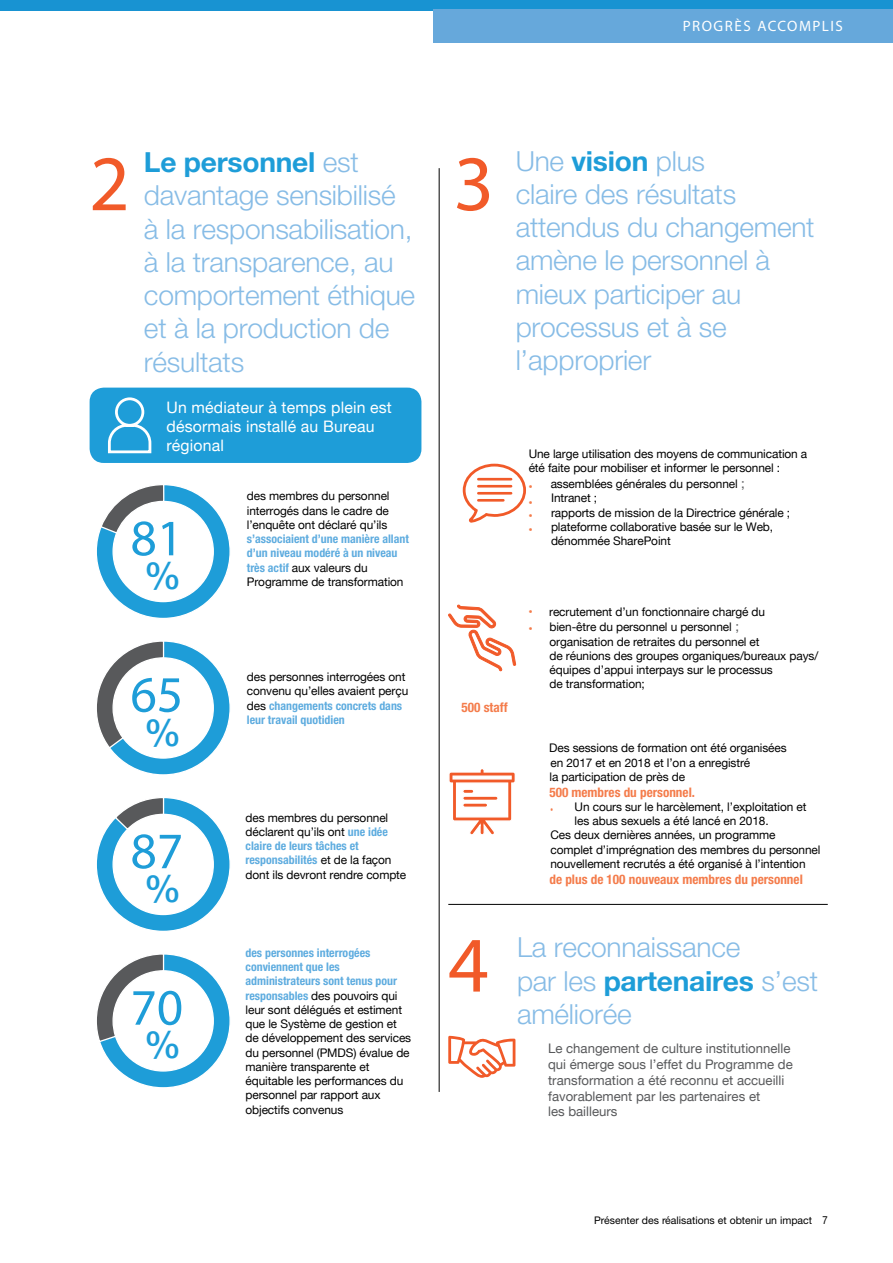
<style>
.page{position:relative;width:893px;height:1263px;background:#fff}
.page>*{position:absolute;margin:0;border:0;box-sizing:border-box;transform-origin:0 0}
.t1{font:800 79.2px "Helvetica Neue LT Std";color:#f15a29}
.t2{font:800 51.3px "Helvetica Neue LT Std";color:#1e9dd8}
.t3{font:500 37.65px "Helvetica Neue LT Std";color:#1e9dd8}
.t4{font:300 27.75px/33.3px "Helvetica Neue LT Std";letter-spacing:-.01em;color:#87bce6}
.t5{font:15.9px/19px "Helvetica Neue LT";letter-spacing:.01em;color:#fff}
.t6{font:15px "Myriad Pro";letter-spacing:.1em;color:#fff}
.t7{font:13.2px/15.9px "Helvetica Neue LT";color:#58595b}
.t8{font:700 condensed 13.2px "Helvetica Neue LT Std";color:#f47c4b}
.t9{font:500 condensed 13.2px/15.9px "Helvetica Neue LT Std";color:#f47c4b}
.t10{font:500 condensed 13.2px "Helvetica Neue LT Std";color:#f47c4b;scale:.7 1}
.t11{font:11.85px/14.2px "Helvetica Neue LT";letter-spacing:-.01em;color:#000}
.t12{font:700 condensed 11.85px/14.2px "Helvetica Neue LT Std";color:#5eacdf}
.t13{font:10.5px "Helvetica Neue LT Std";color:#000}
.s1{font-weight:700;color:#1e9dd8}
.s2{font-family:"Helvetica Neue LT Std";font-weight:700;font-stretch:condensed;color:#5eacdf}
.s3{font-family:"Helvetica Neue LT";font-weight:400;font-stretch:normal;color:#000}
.s4{font-size:13.2px;color:#58595b}
.s5{font-family:"Helvetica LT";font-stretch:condensed;font-size:11.25px}
</style>
<div class="page">
<div style="left:0;top:0;width:893px;height:11px;background:#1893d2"></div>
<div style="left:433px;top:9px;width:460px;height:34px;background:#66a8db"></div>
<div style="left:90px;top:388px;width:331px;height:75px;background:#1e9dd8;border-radius:14px"></div>
<svg style="left:97px;top:485px;width:133px;height:133px"></svg>
<svg style="left:97px;top:641px;width:133px;height:134px"></svg>
<svg style="left:97px;top:798px;width:133px;height:133px"></svg>
<svg style="left:97px;top:954px;width:133px;height:134px"></svg>
<hr style="left:439px;top:168px;width:1px;height:924px;background:#000">
<hr style="left:448px;top:904px;width:380px;height:1px;background:#000">
<svg style="left:108px;top:397px;width:44px;height:57px"></svg>
<svg style="left:448px;top:604px;width:68px;height:67px"></svg>
<svg style="left:449px;top:769px;width:66px;height:66px"></svg>
<hr style="left:463px;top:796px;width:35px;height:4px;background:#f15a29;border-radius:2px">
<div style="left:462px;top:795px;width:37px;height:6px;border:1px solid #fff;border-radius:2px"></div>
<hr style="left:463px;top:789px;width:11px;height:4px;background:#f15a29;border-radius:2px">
<div style="left:462px;top:788px;width:12px;height:6px;border:1px solid #fff;border-radius:2px"></div>
<hr style="left:463px;top:803px;width:25px;height:4px;background:#f15a29;border-radius:2px">
<div style="left:462px;top:802px;width:26px;height:6px;border:1px solid #fff;border-radius:2px"></div>
<svg style="left:448px;top:1036px;width:67px;height:42px"></svg>
<svg style="left:462px;top:463px;width:64px;height:60px"></svg>
<hr style="left:478px;top:478px;width:33px;height:2px;background:#f15a29">
<hr style="left:478px;top:485px;width:33px;height:2px;background:#f15a29">
<hr style="left:478px;top:492px;width:33px;height:3px;background:#f15a29">
<hr style="left:478px;top:499px;width:25px;height:3px;background:#f15a29">
<p class="t6" style="left:683px;top:16px;width:161px">PROGRÈS ACCOMPLIS</p>
<h1 class="t1" style="left:89px;top:135px;width:42px">2</h1>
<h3 class="t4" style="left:144px;top:145px;width:273px"><span class="s1">Le personnel</span> est davantage sensibilisé à la responsabilisation, à la transparence, au comportement éthique et à la production de résultats</h3>
<h3 class="t5" style="left:167px;top:398px;width:227px">Un médiateur à temps plein est désormais installé au Bureau régional</h3>
<p class="t11" style="left:247px;top:489px;width:144px;text-align:justify">des membres du personnel interrogés dans le cadre de l’enquête ont déclaré qu’ils</p>
<p class="t12" style="left:247px;top:532px;width:164px">s’associaient d’une manière allant d’un niveau modéré à un niveau</p>
<p class="t11" style="left:247px;top:560px;width:158px"><span class="s2">très actif</span> aux valeurs du<br>Programme de transformation</p>
<h2 class="t2" style="left:130px;top:506px;width:54px">81</h2>
<h3 class="t3" style="left:144px;top:553px;width:39px">%</h3>
<h2 class="t2" style="left:130px;top:663px;width:54px">65</h2>
<h3 class="t3" style="left:144px;top:710px;width:39px">%</h3>
<h2 class="t2" style="left:130px;top:819px;width:54px">87</h2>
<h3 class="t3" style="left:144px;top:866px;width:39px">%</h3>
<h2 class="t2" style="left:130px;top:976px;width:54px">70</h2>
<h3 class="t3" style="left:144px;top:1022px;width:39px">%</h3>
<p class="t11" style="left:247px;top:670px;width:163px">des personnes interrogées ont convenu qu’elles avaient perçu</p>
<p class="t12" style="left:247px;top:698px;width:157px"><span class="s3">des</span> changements concrets dans leur travail quotidien</p>
<p class="t11" style="left:246px;top:810px;width:144px">des membres du personnel déclarent qu’ils ont <span class="s2">une idée</span></p>
<p class="t12" style="left:246px;top:838px;width:147px">claire de leurs tâches et responsabilités <span class="s3">et de la façon</span></p>
<p class="t11" style="left:246px;top:867px;width:162px">dont ils devront rendre compte</p>
<p class="t12" style="left:246px;top:945px;width:153px">des personnes interrogées conviennent que les administrateurs sont tenus pour</p>
<p class="t11" style="left:246px;top:988px;width:167px"><span class="s2">responsables</span> des pouvoirs qui leur sont délégués et estiment que le Système de gestion et de développement des services du personnel (PMDS) évalue de manière transparente et équitable les performances du personnel par rapport aux objectifs convenus</p>
<h1 class="t1" style="left:454px;top:135px;width:42px">3</h1>
<h3 class="t4" style="left:516px;top:144px;width:300px">Une <span class="s1">vision</span> plus<br>claire des résultats attendus du changement amène le personnel à mieux participer au processus et à se l’approprier</h3>
<p class="t11" style="left:529px;top:447px;width:280px">Une large utilisation des moyens de communication a été faite pour mobiliser et informer le personnel :</p>
<p class="t11" style="left:551px;top:477px;width:241px">assemblées générales du personnel <span class="s4">;<br></span>Intranet ;<br>rapports de mission de la Directrice générale ; plateforme collaborative basée sur le Web, dénommée SharePoint</p>
<p class="t9" style="left:529px;top:477px;width:5px">• •</p>
<p class="t9" style="left:529px;top:507px;width:5px;line-height:14.5px">• •</p>
<p class="t8" style="left:462px;top:699px;width:48px">500 staff</p>
<p class="t9" style="left:529px;top:602px;width:5px;line-height:17.1px">• •</p>
<p class="t11" style="left:549px;top:603px;width:217px;line-height:15.9px">recrutement d’un fonctionnaire chargé du bien-être du personnel u personnel <span class="s4">;</span></p>
<p class="t11" style="left:549px;top:634px;width:270px">organisation de retraites du personnel et<br>de réunions des groupes organiques/bureaux pays/ équipes d’appui interpays sur le processus<br>de transformation;</p>
<p class="t11" style="left:549px;top:741px;width:239px">Des sessions de formation ont été organisées en 2017 et en 2018 et l’on a enregistré<br>la participation de près de</p>
<p class="t8" style="left:549px;top:784px;width:147px">500 membres du personnel.</p>
<p class="t11" style="left:575px;top:799px;width:233px">Un cours sur le harcèlement, l’exploitation et</p>
<p class="t11" style="left:575px;top:814px;width:196px">les abus sexuels a été lancé en 2018.</p>
<p class="t11" style="left:550px;top:828px;width:227px">Ces deux dernières années, un programme</p>
<p class="t11" style="left:550px;top:842px;width:272px">complet d’imprégnation des membres du personnel</p>
<p class="t11" style="left:550px;top:856px;width:257px">nouvellement recrutés a été organisé à l’intention</p>
<p class="t8" style="left:549px;top:871px;width:255px">de plus de 100 nouveaux membres du personnel</p>
<p class="t10" style="left:551px;top:800px;width:5px">•</p>
<h1 class="t1" style="left:448px;top:916px;width:42px">4</h1>
<h3 class="t4" style="left:517px;top:930px;width:303px">La reconnaissance<br>par les <span class="s1">partenaires</span> s’est améliorée</h3>
<p class="t7" style="left:548px;top:1040px;width:246px">Le changement de culture institutionnelle qui émerge sous l’effet du Programme de transformation a été reconnu et accueilli favorablement par les partenaires et<br>les bailleurs</p>
<p class="t13" style="left:594px;top:1214px;width:235px">Présenter des réalisations et obtenir un impact <span class="s5">7</span></p>
</div>
